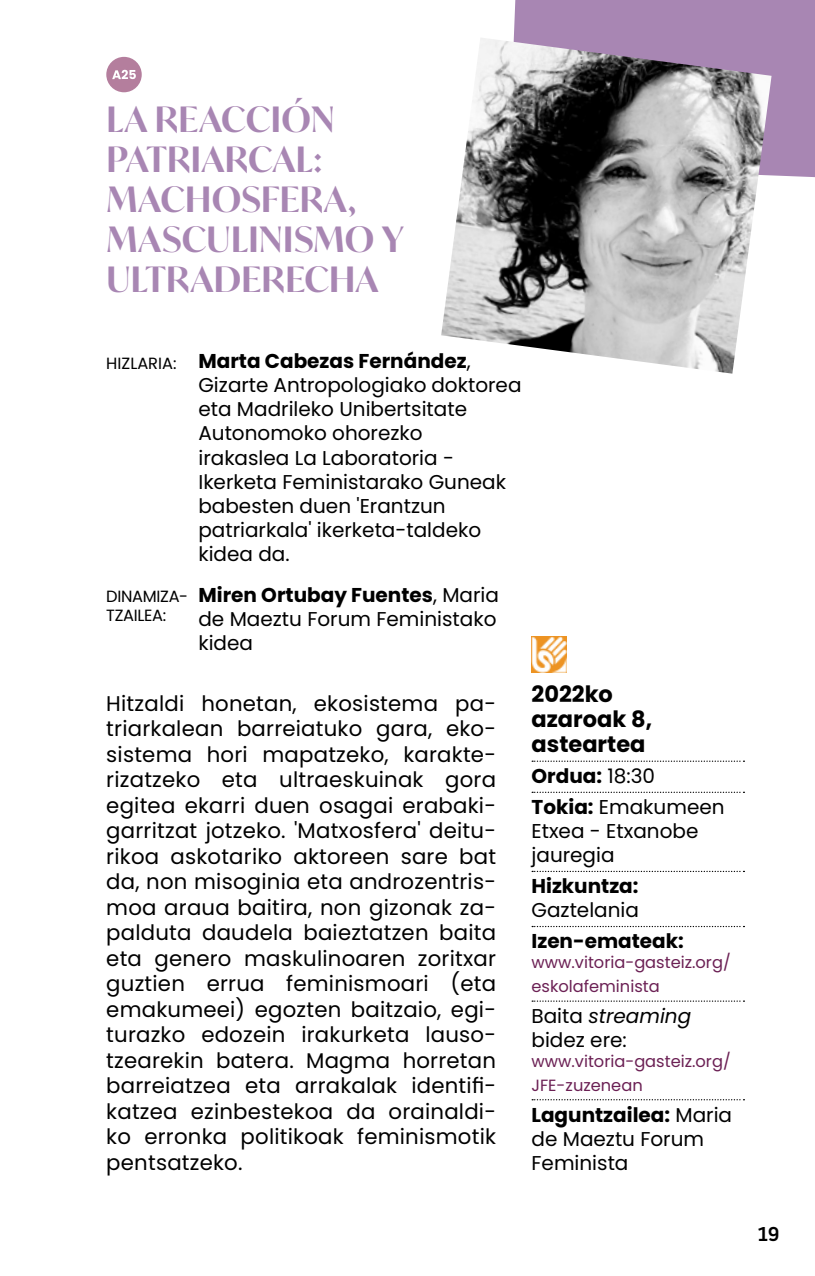
<style>
.page{position:relative;width:815px;height:1276px;background:#fff}
.page>*{position:absolute;margin:0;border:0;box-sizing:border-box;transform-origin:0 0}
.TITULAR-CONFERENCIAS{font:600 35px/40px "Ivy Mode";letter-spacing:.01em;color:#a886b3}
.FECHA{font:700 22.5px/25px "Poppins";color:#000}
.CUERPO-TEXTO-JUSTIFI{font:21.25px/25.5px "Poppins";letter-spacing:.01em;color:#000;text-align:justify}
.TABLA-CARGO{font:20px/24px "Poppins";color:#000}
.DATOS{font:20px/24px "Poppins";color:#000}
.DATOS-2{font:700 20px/24px "Poppins";color:#000}
.t1{font:500 20px "Noway";color:#000}
.DATOS-3{font:16.25px/24px "Poppins";color:#6b2054}
.TABLA-PONENTE{font:16.25px/19.5px "Poppins";letter-spacing:-.02em;color:#000}
.TABLA-PONENTE-2{font:16.25px "Poppins";color:#000}
.s1{font-weight:700}
.s2{font-weight:400}
.s3{font-style:italic}
</style>
<div class="page">
<div style="left:513px;top:0;width:302px;height:178px;background:#a886b3"></div>
<svg style="left:532px;top:760px;width:212px;height:2px"></svg>
<svg style="left:532px;top:791px;width:212px;height:2px"></svg>
<svg style="left:532px;top:871px;width:212px;height:1px"></svg>
<svg style="left:532px;top:926px;width:212px;height:1px"></svg>
<svg style="left:532px;top:1000px;width:212px;height:1px"></svg>
<svg style="left:532px;top:1099px;width:212px;height:1px"></svg>
<img style="left:531px;top:636px;width:36px;height:36px">
<img style="left:441px;top:37px;width:331px;height:337px">
<div style="left:106px;top:57px;width:36px;height:35px;background:#b47e9d;border-radius:50%"></div>
<svg style="left:112px;top:70px;width:24px;height:9px"></svg>
<p class="TITULAR-CONFERENCIAS" style="left:106px;top:99px;width:299px">LA REACCIÓN<br>PATRIARCAL:<br>MACHOSFERA,<br>MASCULINISMO Y<br>ULTRADERECHA</p>
<p class="TABLA-PONENTE-2" style="left:106px;top:353px;width:72px">HIZLARIA:</p>
<p class="TABLA-CARGO" style="left:198px;top:349px;width:325px"><span class="s1">Marta Cabezas Fernández</span>,<br>Gizarte Antropologiako doktorea eta Madrileko Unibertsitate<br>Autonomoko ohorezko<br>irakaslea La Laboratoria -<br>Ikerketa Feministarako Guneak babesten duen 'Erantzun patriarkala' ikerketa-taldeko kidea da.</p>
<p class="TABLA-PONENTE" style="left:106px;top:586px;width:83px">DINAMIZA-<br>TZAILEA:</p>
<p class="TABLA-CARGO" style="left:198px;top:582px;width:302px"><span class="s1">Miren Ortubay Fuentes</span>, Maria de Maeztu Forum Feministako kidea</p>
<p class="CUERPO-TEXTO-JUSTIFI" style="left:106px;top:690px;width:391px">Hitzaldi honetan, ekosistema pa&shy;triarkalean barreiatuko gara, eko&shy;sistema hori mapatzeko, karakte&shy;rizatzeko eta ultraeskuinak gora egitea ekarri duen osagai erabaki&shy;garritzat jotzeko. 'Matxosfera' deitu&shy;rikoa askotariko aktoreen sare bat da, non misoginia eta androzentris&shy;moa araua baitira, non gizonak za&shy;palduta daudela baieztatzen baita eta genero maskulinoaren zoritxar guztien errua feminismoari (eta emakumeei) egozten baitzaio, egi&shy;turazko edozein irakurketa lauso&shy;tzearekin batera. Magma horretan barreiatzea eta arrakalak identifi&shy;katzea ezinbestekoa da orainaldi&shy;ko erronka politikoak feminismotik pentsatzeko.</p>
<p class="FECHA" style="left:531px;top:682px;width:122px">2022ko azaroak 8, asteartea</p>
<p class="DATOS-2" style="left:531px;top:764px;width:125px">Ordua: <span class="s2">18:30</span></p>
<p class="DATOS" style="left:531px;top:795px;width:195px"><span class="s1">Tokia:</span> Emakumeen<br>Etxea - Etxanobe jauregia</p>
<p class="DATOS-2" style="left:531px;top:874px;width:109px">Hizkuntza:<br><span class="s2">Gaztelania</span></p>
<p class="DATOS-2" style="left:531px;top:929px;width:154px">Izen-emateak:</p>
<p class="DATOS-3" style="left:531px;top:950px;width:201px">www.vitoria-gasteiz.org/ eskolafeminista</p>
<p class="DATOS" style="left:531px;top:1004px;width:161px">Baita <span class="s3">streaming </span>bidez ere:</p>
<p class="DATOS-3" style="left:531px;top:1049px;width:201px">www.vitoria-gasteiz.org/<br>JFE-zuzenean</p>
<p class="DATOS" style="left:531px;top:1102px;width:202px"><span class="s1">Laguntzailea:</span> Maria de Maeztu Forum<br>Feminista</p>
<p class="t1" style="left:758px;top:1219px;width:23px">19</p>
</div>
